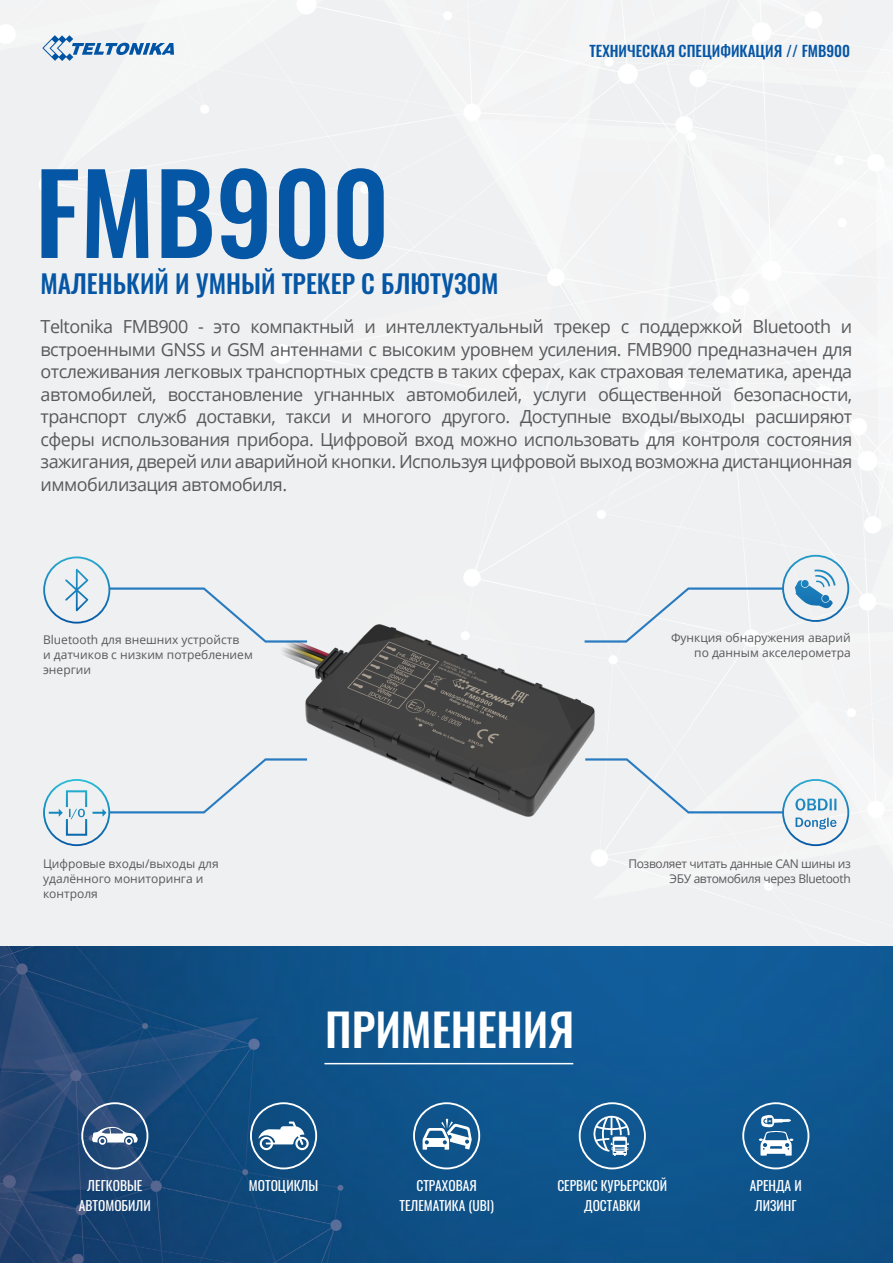
<style>
.page{position:relative;width:893px;height:1263px;background:#fff}
.page>*{position:absolute;margin:0;border:0;box-sizing:border-box;transform-origin:0 0}
.t1{font:500 109.5px "Oswald";color:#0556a5}
.t2{font:500 45px "Oswald";color:#fff}
.t3{font:500 25.5px "Oswald";color:#0556a5}
.t4{font:18px/22.5px "Open Sans";letter-spacing:-.03em;color:#58595b;text-align:justify}
.t5{font:500 15px "Oswald";color:#0556a5}
.t6{font:13.5px/19.5px "Oswald";color:#fff;text-align:center}
.t7{font:12px/15px "Open Sans";color:#58595b}
.t8{font:12px/15px "Open Sans";letter-spacing:-.03em;color:#58595b;text-align:right}
</style>
<div class="page">
<img style="left:0;top:946px;width:893px;height:317px">
<div style="left:220px;top:465px;width:428px;height:428px;background:#eff0f1;border-radius:214px"></div>
<img style="left:241px;top:503px;width:434px;height:338px">
<svg style="left:583px;top:757px;width:266px;height:89px"></svg>
<div style="left:43px;top:556px;width:266px;height:88px;background:#eff0f1"></div>
<svg style="left:583px;top:555px;width:266px;height:89px"></svg>
<svg style="left:43px;top:757px;width:266px;height:89px"></svg>
<svg style="left:42px;top:35px;width:132px;height:26px"></svg>
<svg style="left:81px;top:1102px;width:67px;height:67px;background:#496990"></svg>
<svg style="left:413px;top:1102px;width:67px;height:67px"></svg>
<svg style="left:742px;top:1102px;width:67px;height:67px;background:#427aa7"></svg>
<svg style="left:579px;top:1102px;width:67px;height:67px;background:#4079a6"></svg>
<hr style="left:324px;top:1063px;width:249px;height:1px;background:#fff">
<svg style="left:250px;top:1102px;width:67px;height:67px"></svg>
<h1 class="t1" style="left:35px;top:156px;width:356px">FMB900</h1>
<h3 class="t3" style="left:40px;top:270px;width:460px">МАЛЕНЬКИЙ И УМНЫЙ ТРЕКЕР С БЛЮТУЗОМ</h3>
<p class="t5" style="left:589px;top:43px;width:262px">ТЕХНИЧЕСКАЯ СПЕЦИФИКАЦИЯ // FMB900</p>
<p class="t4" style="left:41px;top:315px;width:813px">Teltonika FMB900 - это компактный и интеллектуальный трекер с поддержкой Bluetooth и встроенными GNSS и GSM антеннами с высоким уровнем усиления. FMB900 предназначен для отслеживания легковых транспортных средств в таких сферах, как страховая телематика, аренда автомобилей, восстановление угнанных автомобилей, услуги общественной безопасности, транспорт служб доставки, такси и многого другого. Доступные входы/выходы расширяют сферы использования прибора. Цифровой вход можно использовать для контроля состояния зажигания, дверей или аварийной кнопки. Используя цифровой выход возможна дистанционная иммобилизация автомобиля.</p>
<p class="t7" style="left:43px;top:632px;width:211px">Bluetooth для внешних устройств<br>и датчиков с низким потреблением энергии</p>
<p class="t7" style="left:43px;top:856px;width:177px">Цифровые входы/выходы для удалённого мониторинга и контроля</p>
<p class="t7" style="left:671px;top:630px;width:181px;text-align:right">Функция обнаружения аварий по данным акселерометра</p>
<h2 class="t2" style="left:325px;top:1006px;width:251px">ПРИМЕНЕНИЯ</h2>
<p class="t8" style="left:628px;top:856px;width:224px">Позволяет читать данные CAN шины из<br>ЭБУ автомобиля через Bluetooth</p>
<p class="t6" style="left:557px;top:1175px;width:111px">СЕРВИС КУРЬЕРСКОЙ<br>ДОСТАВКИ</p>
<p class="t6" style="left:79px;top:1175px;width:73px">ЛЕГКОВЫЕ<br>АВТОМОБИЛИ</p>
<p class="t6" style="left:399px;top:1175px;width:96px">СТРАХОВАЯ<br>ТЕЛЕМАТИКА (UBI)</p>
<p class="t6" style="left:750px;top:1175px;width:53px">АРЕНДА И<br>ЛИЗИНГ</p>
<p class="t6" style="left:249px;top:1175px;width:71px">МОТОЦИКЛЫ</p>
</div>
